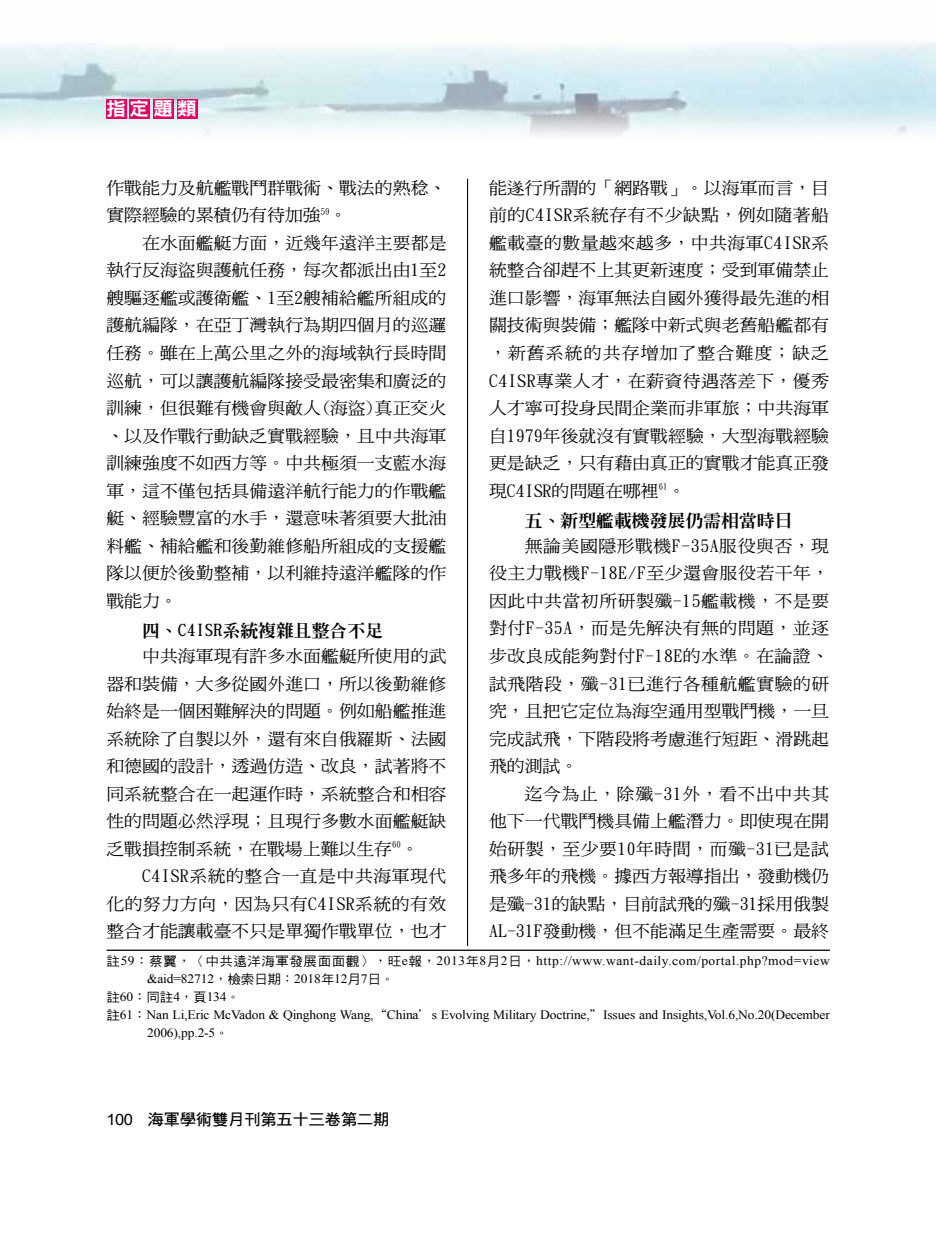
<style>
.page{position:relative;width:936px;height:1234px;background:#fff}
.page>*{position:absolute;margin:0;border:0;box-sizing:border-box;transform-origin:0 0}
.t1{font:18.6px "DFN Hei XB HK BF";color:#fff;scale:1.05 1}
.t2{font:16.95px/27.5px "DF Ming Md HK BF";color:#000;text-align:justify;scale:1.05 1}
.t3{font:800 16.95px "Inn Ming";color:#000;scale:1.05 1}
.t4{font:15.6px "DF Hei Bd HK BF";letter-spacing:-.025em;color:#000;scale:1.05 1}
.t5{font:12.9px "Times New Roman";letter-spacing:-.01em;color:#000;scale:1.05 1}
.t6{font:12.9px "Times New Roman";letter-spacing:.04em;color:#000;scale:1.05 1}
.s1{font-family:"DF Hei Md HK BF"}
.s2{font-family:"DF Kai Shu SB Estd BF"}
.s3{font-family:"Arial"}
</style>
<div class="page">
<img style="left:0;top:41px;width:935px;height:95px">
<hr style="left:467px;top:179px;width:1px;height:871px;background:#000">
<div style="left:106px;top:99px;width:20px;height:19px;background:#e50065"></div>
<div style="left:130px;top:99px;width:20px;height:19px;background:#e50065"></div>
<div style="left:153px;top:99px;width:21px;height:19px;background:#e50065"></div>
<div style="left:177px;top:99px;width:20px;height:19px;background:#e50065"></div>
<div style="left:107px;top:945px;width:722px;height:111px;background:#fff"></div>
<hr style="left:107px;top:949px;width:722px;height:1px;background:#000">
<p class="t1" style="left:106px;top:99px;width:88px">指定題類</p>
<p class="t2" style="left:489px;top:174px;width:325px">能遂行所謂的「網路戰」。以海軍而言，目前的C4ISR系統存有不少缺點，例如隨著船艦載臺的數量越來越多，中共海軍C4ISR系統整合卻趕不上其更新速度；受到軍備禁止進口影響，海軍無法自國外獲得最先進的相關技術與裝備；艦隊中新式與老舊船艦都有，新舊系統的共存增加了整合難度；缺乏C4ISR專業人才，在薪資待遇落差下，優秀人才寧可投身民間企業而非軍旅；中共海軍自1979年後就沒有實戰經驗，大型海戰經驗更是缺乏，只有藉由真正的實戰才能真正發現C4ISR的問題在哪裡<sup>61</sup>。</p>
<p class="t3" style="left:524px;top:511px;width:256px">五、新型艦載機發展仍需相當時日</p>
<p class="t2" style="left:489px;top:532px;width:325px;text-indent:36px">無論美國隱形戰機F-35A服役與否，現役主力戰機F-18E/F至少還會服役若干年，因此中共當初所研製殲-15艦載機，不是要對付F-35A，而是先解決有無的問題，並逐步改良成能夠對付F-18E的水準。在論證、試飛階段，殲-31已進行各種航艦實驗的研究，且把它定位為海空通用型戰鬥機，一旦完成試飛，下階段將考慮進行短距、滑跳起飛的測試。</p>
<p class="t2" style="left:489px;top:779px;width:325px;text-indent:36px">迄今為止，除殲-31外，看不出中共其他下一代戰鬥機具備上艦潛力。即使現在開始研製，至少要10年時間，而殲-31已是試飛多年的飛機。據西方報導指出，發動機仍是殲-31的缺點，目前試飛的殲-31採用俄製AL-31F發動機，但不能滿足生產需要。最終</p>
<p class="t6" style="left:107px;top:952px;width:690px"><span class="s1">註</span>59<span class="s2">：</span><span class="s1">蔡翼</span><span class="s2">，〈</span><span class="s1">中共遠洋海軍發展面面觀</span><span class="s2">〉，</span><span class="s1">旺</span>e<span class="s1">報</span><span class="s2">，</span>2013<span class="s1">年</span>8<span class="s1">月</span>2<span class="s1">日</span><span class="s2">，</span>http://www.want-daily.com/portal.php?mod=view</p>
<p class="t5" style="left:147px;top:970px;width:237px">&amp;aid=82712<span class="s2">，</span><span class="s1">檢索日期</span><span class="s2">：</span>2018<span class="s1">年</span>12<span class="s1">月</span>7<span class="s1">日</span><span class="s2">。</span></p>
<p class="t5" style="left:107px;top:988px;width:129px"><span class="s1">註</span>60<span class="s2">：</span><span class="s1">同註</span>4<span class="s2">，</span><span class="s1">頁</span>134<span class="s2">。</span></p>
<p class="t5" style="left:107px;top:1006px;width:690px"><span class="s1">註</span>61<span class="s2">：</span>Nan Li,Eric McVadon &amp; Qinghong Wang,<span class="s2">“</span>China<span class="s2">＇</span>s Evolving Military Doctrine,<span class="s2">＂</span>Issues and Insights,Vol.6,No.20(December</p>
<p class="t5" style="left:147px;top:1024px;width:79px">2006),pp.2-5<span class="s2">。</span></p>
<p class="t2" style="left:106px;top:174px;width:325px">作戰能力及航艦戰鬥群戰術、戰法的熟稔、實際經驗的累積仍有待加強<sup>59</sup>。</p>
<p class="t2" style="left:106px;top:229px;width:325px;text-indent:36px">在水面艦艇方面，近幾年遠洋主要都是執行反海盜與護航任務，每次都派出由1至2艘驅逐艦或護衛艦、1至2艘補給艦所組成的護航編隊，在亞丁灣執行為期四個月的巡邏任務。雖在上萬公里之外的海域執行長時間巡航，可以讓護航編隊接受最密集和廣泛的訓練，但很難有機會與敵人(海盜)真正交火、以及作戰行動缺乏實戰經驗，且中共海軍訓練強度不如西方等。中共極須一支藍水海軍，這不僅包括具備遠洋航行能力的作戰艦艇、經驗豐富的水手，還意味著須要大批油料艦、補給艦和後勤維修船所組成的支援艦隊以便於後勤整補，以利維持遠洋艦隊的作戰能力。</p>
<p class="t3" style="left:142px;top:621px;width:231px">四、C4ISR系統複雜且整合不足</p>
<p class="t2" style="left:106px;top:642px;width:325px;text-indent:36px">中共海軍現有許多水面艦艇所使用的武器和裝備，大多從國外進口，所以後勤維修始終是一個困難解決的問題。例如船艦推進系統除了自製以外，還有來自俄羅斯、法國和德國的設計，透過仿造、改良，試著將不同系統整合在一起運作時，系統整合和相容性的問題必然浮現；且現行多數水面艦艇缺乏戰損控制系統，在戰場上難以生存<sup>60</sup>。</p>
<p class="t2" style="left:106px;top:862px;width:325px;text-indent:36px">C4ISR系統的整合一直是中共海軍現代化的努力方向，因為只有C4ISR系統的有效整合才能讓載臺不只是單獨作戰單位，也才</p>
<p class="t4" style="left:106px;top:1111px;width:271px"><span class="s3">100</span> 海軍學術雙月刊第五十三卷第二期</p>
</div>
